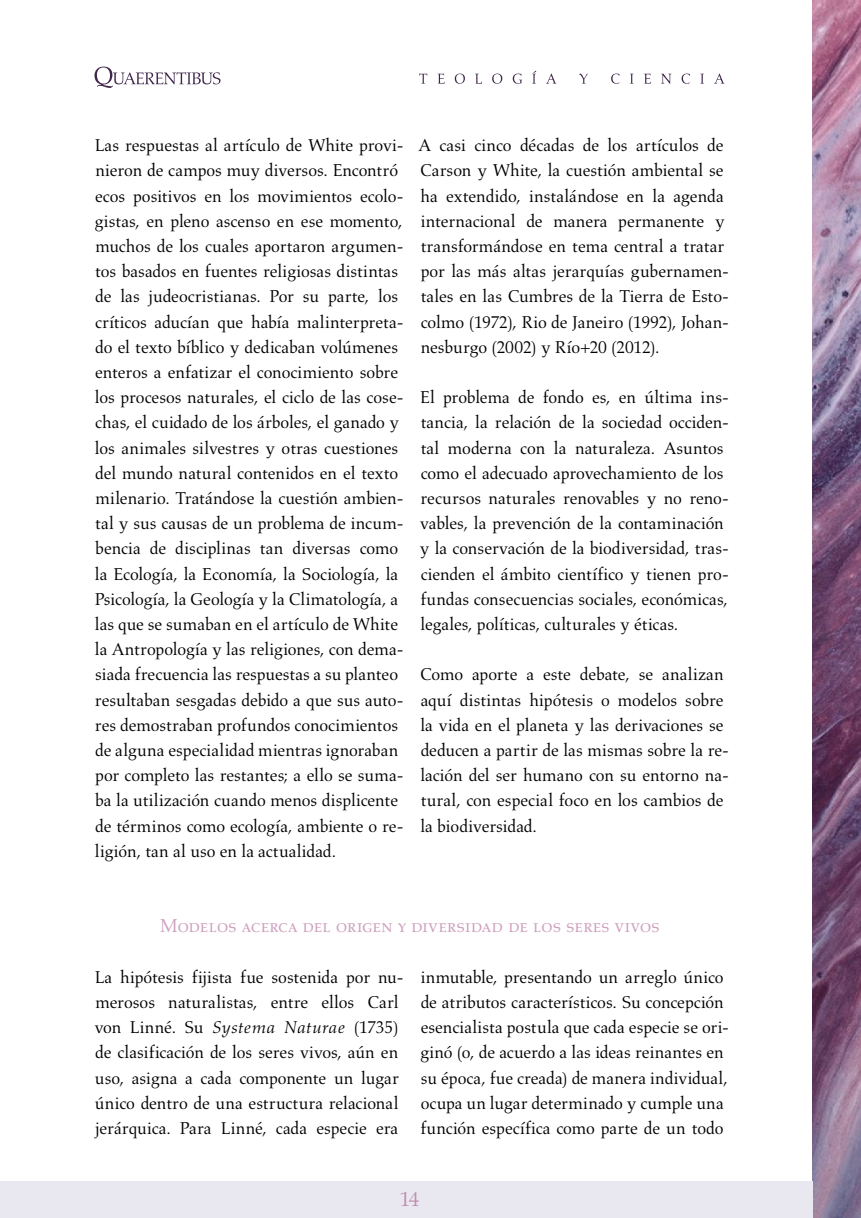
<style>
.page{position:relative;width:861px;height:1218px;background:#fff}
.page>*{position:absolute;margin:0;border:0;box-sizing:border-box;transform-origin:0 0}
.t1{font:21px "Aldus LT Std";color:#c18aaf}
.t2{font:19.25px "Aldus LT Std";letter-spacing:-.01em;color:#cea1be}
.t3{font:17.5px/25.2px "Aldus LT Std";letter-spacing:-.005em;color:#000}
.s1{font-style:italic}
</style>
<div class="page">
<img style="left:813px;top:0;width:48px;height:1218px">
<svg style="left:95px;top:67px;width:126px;height:21px"></svg>
<svg style="left:419px;top:71px;width:306px;height:13px"></svg>
<div style="left:0;top:1181px;width:813px;height:37px;background:#e9e8f1"></div>
<p class="t3" style="left:95px;top:133px;width:310px">Las respuestas al artículo de White provi&shy;nieron de campos muy diversos. Encontró ecos positivos en los movimientos ecolo&shy;gistas, en pleno ascenso en ese momento, muchos de los cuales aportaron argumen&shy;tos basados en fuentes religiosas distintas de las judeocristianas. Por su parte, los críticos aducían que había malinterpreta&shy;do el texto bíblico y dedicaban volúmenes enteros a enfatizar el conocimiento sobre los procesos naturales, el ciclo de las cose&shy;chas, el cuidado de los árboles, el ganado y los animales silvestres y otras cuestiones del mundo natural contenidos en el texto milenario. Tratándose la cuestión ambien&shy;tal y sus causas de un problema de incum&shy;bencia de disciplinas tan diversas como la Ecología, la Economía, la Sociología, la Psicología, la Geología y la Climatología, a las que se sumaban en el artículo de White la Antropología y las religiones, con dema&shy;siada frecuencia las respuestas a su planteo resultaban sesgadas debido a que sus auto&shy;res demostraban profundos conocimientos de alguna especialidad mientras ignoraban por completo las restantes; a ello se suma&shy;ba la utilización cuando menos displicente de términos como ecología, ambiente o re&shy;ligión, tan al uso en la actualidad.</p>
<p class="t3" style="left:419px;top:133px;width:312px">A casi cinco décadas de los artículos de Carson y White, la cuestión ambiental se ha extendido, instalándose en la agenda internacional de manera permanente y transformándose en tema central a tratar por las más altas jerarquías gubernamen&shy;tales en las Cumbres de la Tierra de Esto&shy;colmo (1972), Rio de Janeiro (1992), Johan&shy;nesburgo (2002) y Río+20 (2012).</p>
<p class="t3" style="left:420px;top:385px;width:311px">El problema de fondo es, en última ins&shy;tancia, la relación de la sociedad occiden&shy;tal moderna con la naturaleza. Asuntos como el adecuado aprovechamiento de los recursos naturales renovables y no reno&shy;vables, la prevención de la contaminación y la conservación de la biodiversidad, tras&shy;cienden el ámbito científico y tienen pro&shy;fundas consecuencias sociales, económicas, legales, políticas, culturales y éticas.</p>
<p class="t3" style="left:420px;top:662px;width:310px">Como aporte a este debate, se analizan aquí distintas hipótesis o modelos sobre la vida en el planeta y las derivaciones se deducen a partir de las mismas sobre la re&shy;lación del ser humano con su entorno na&shy;tural, con especial foco en los cambios de la biodiversidad.</p>
<p class="t2" style="left:160px;top:915px;width:502px">Modelos acerca del origen y diversidad de los seres vivos</p>
<p class="t3" style="left:95px;top:965px;width:310px">La hipótesis fijista fue sostenida por nu&shy;merosos naturalistas, entre ellos Carl von Linné. Su <span class="s1">Systema Naturae</span> (1735) de clasificación de los seres vivos, aún en uso, asigna a cada componente un lugar único dentro de una estructura relacional jerárquica. Para Linné, cada especie era</p>
<p class="t3" style="left:420px;top:965px;width:310px">inmutable, presentando un arreglo único de atributos característicos. Su concepción esencialista postula que cada especie se ori&shy;ginó (o, de acuerdo a las ideas reinantes en su época, fue creada) de manera individual, ocupa un lugar determinado y cumple una función específica como parte de un todo</p>
<p class="t1" style="left:400px;top:1187px;width:21px">14</p>
</div>
